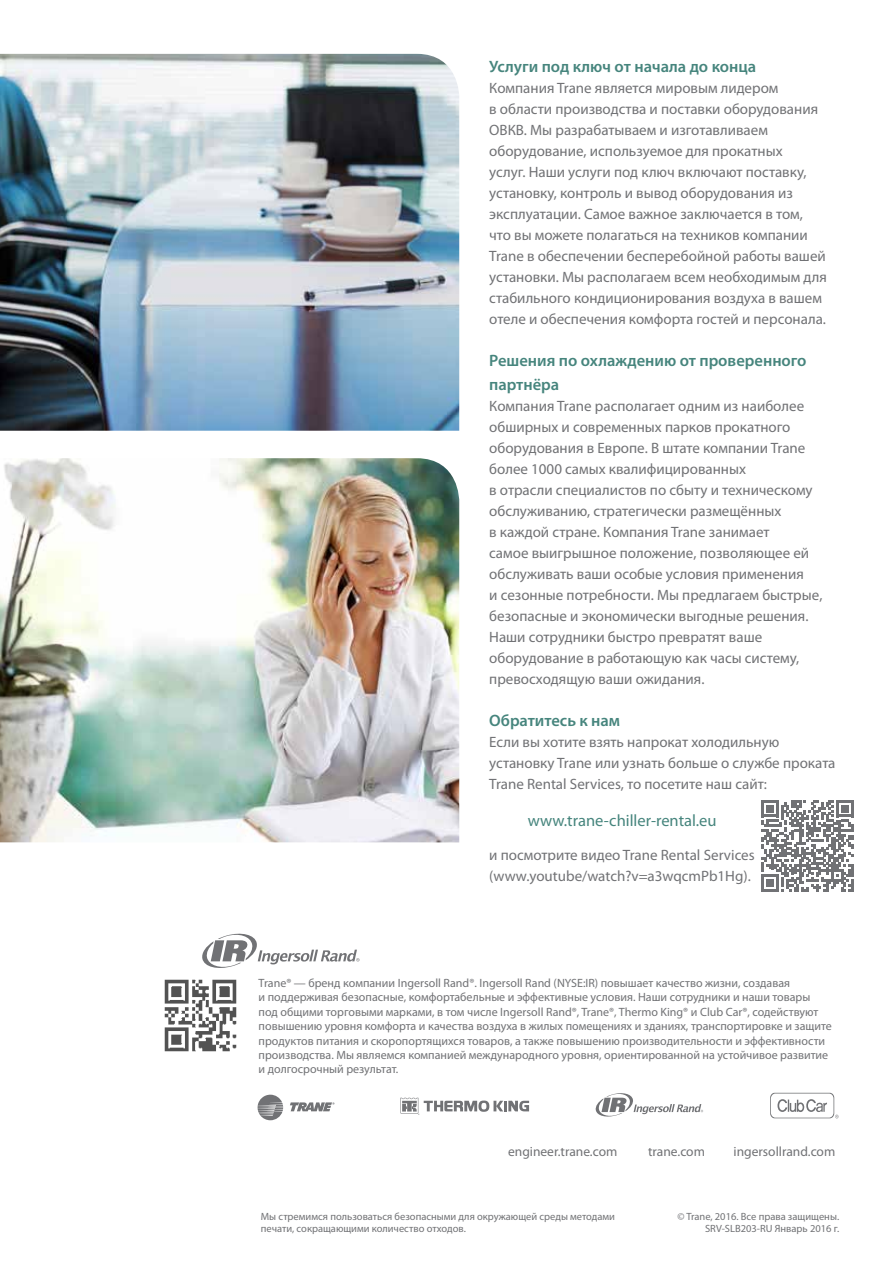
<style>
.page{position:relative;width:893px;height:1263px;background:#fff}
.page>*{position:absolute;margin:0;border:0;box-sizing:border-box;transform-origin:0 0}
.t1{font:600 16.5px/24px "Myriad Pro";color:#46857d}
.t2{font:16.5px "Myriad Pro";color:#46857d}
.t3{font:15px/21px "Myriad Pro";color:#717275}
.t4{font:13.5px "Myriad Pro";color:#717275}
.t5{font:12px/14.4px "Myriad Pro";color:#717275}
.t6{font:10.5px/12.6px "Myriad Pro";color:#717275;text-align:right}
</style>
<div class="page">
<svg style="left:202px;top:933px;width:158px;height:35px"></svg>
<img style="left:164px;top:979px;width:73px;height:73px">
<svg style="left:770px;top:1093px;width:68px;height:25px"></svg>
<svg style="left:258px;top:1095px;width:25px;height:25px"></svg>
<svg style="left:290px;top:1102px;width:44px;height:9px"></svg>
<svg style="left:400px;top:1098px;width:129px;height:17px"></svg>
<svg style="left:595px;top:1093px;width:108px;height:24px"></svg>
<img style="left:0;top:54px;width:459px;height:377px">
<img style="left:0;top:458px;width:459px;height:384px">
<svg style="left:761px;top:800px;width:92px;height:92px"></svg>
<p class="t1" style="left:489px;top:55px;width:269px">Услуги под ключ от начала до конца</p>
<p class="t3" style="left:489px;top:78px;width:339px">Компания Trane является мировым лидером<br>в области производства и поставки оборудования ОВКВ. Мы разрабатываем и изготавливаем оборудование, используемое для прокатных<br>услуг. Наши услуги под ключ включают поставку, установку, контроль и вывод оборудования из эксплуатации. Самое важное заключается в том, что вы можете полагаться на техников компании Trane в обеспечении бесперебойной работы вашей установки. Мы располагаем всем необходимым для стабильного кондиционирования воздуха в вашем отеле и обеспечения комфорта гостей и персонала.</p>
<p class="t1" style="left:489px;top:349px;width:319px">Решения по охлаждению от проверенного партнёра</p>
<p class="t3" style="left:489px;top:396px;width:335px">Компания Trane располагает одним из наиболее обширных и современных парков прокатного оборудования в Европе. В штате компании Trane более 1000 самых квалифицированных<br>в отрасли специалистов по сбыту и техническому обслуживанию, стратегически размещённых<br>в каждой стране. Компания Trane занимает<br>самое выигрышное положение, позволяющее ей обслуживать ваши особые условия применения<br>и сезонные потребности. Мы предлагаем быстрые, безопасные и экономически выгодные решения.<br>Наши сотрудники быстро превратят ваше оборудование в работающую как часы систему, превосходящую ваши ожидания.</p>
<p class="t1" style="left:489px;top:709px;width:132px">Обратитесь к нам</p>
<p class="t3" style="left:489px;top:732px;width:348px">Если вы хотите взять напрокат холодильную установку Trane или узнать больше о службе проката<br>Trane Rental Services, то посетите наш сайт:</p>
<p class="t2" style="left:528px;top:811px;width:190px">www.trane-chiller-rental.eu</p>
<p class="t3" style="left:489px;top:844px;width:267px">и посмотрите видео Trane Rental Services (www.youtube/watch?v=a3wqcmPb1Hg).</p>
<p class="t5" style="left:259px;top:976px;width:575px">Trane® — бренд компании Ingersoll Rand®. Ingersoll Rand (NYSE:IR) повышает качество жизни, создавая<br>и поддерживая безопасные, комфортабельные и эффективные условия. Наши сотрудники и наши товары под общими торговыми марками, в том числе Ingersoll Rand®, Trane®, Thermo King® и Club Car®, содействуют повышению уровня комфорта и качества воздуха в жилых помещениях и зданиях, транспортировке и защите продуктов питания и скоропортящихся товаров, а также повышению производительности и эффективности производства. Мы являемся компанией международного уровня, ориентированной на устойчивое развитие и долгосрочный результат.</p>
<p class="t4" style="left:508px;top:1144px;width:111px">engineer.trane.com</p>
<p class="t4" style="left:648px;top:1144px;width:58px">trane.com</p>
<p class="t4" style="left:733px;top:1144px;width:103px">ingersollrand.com</p>
<p class="t6" style="left:261px;top:1210px;width:356px;text-align:left">Мы стремимся пользоваться безопасными для окружающей среды методами печати, сокращающими количество отходов.</p>
<p class="t6" style="left:677px;top:1210px;width:163px">© Trane, 2016. Все права защищены.<br>SRV-SLB203-RU Январь 2016 г.</p>
</div>
